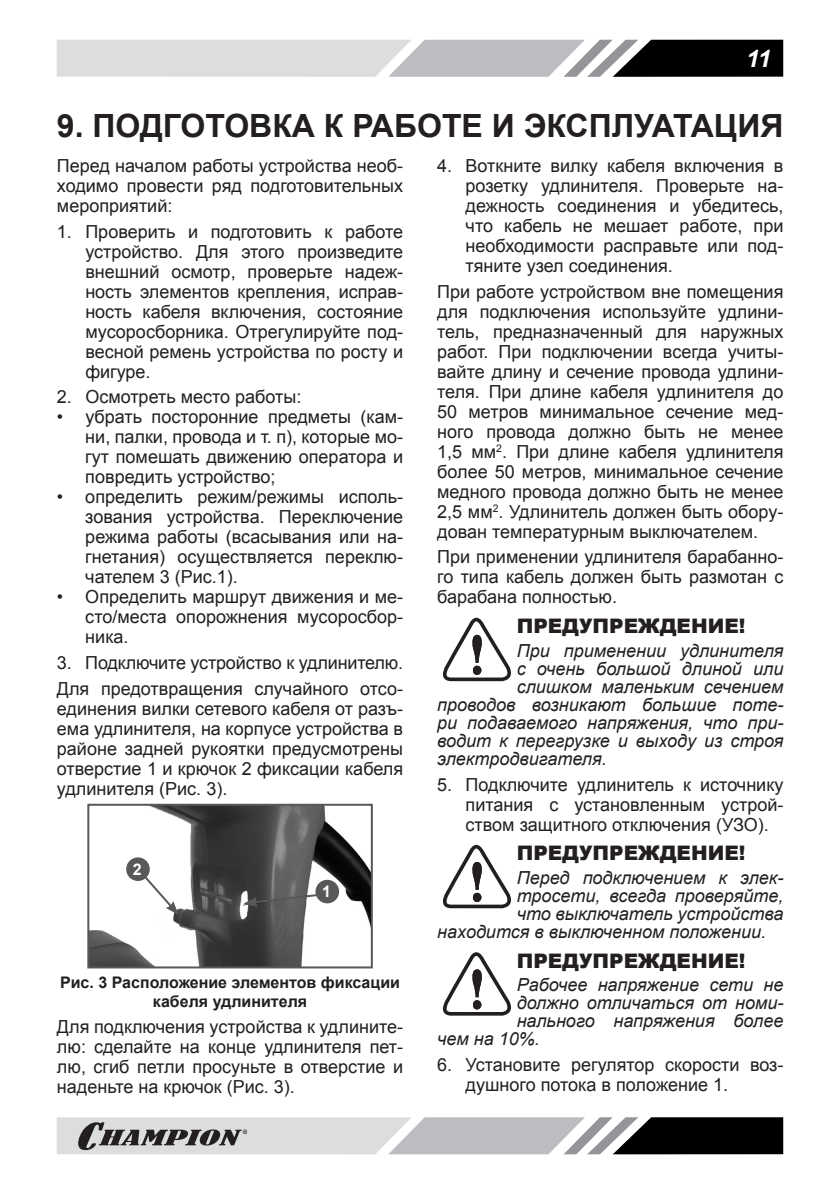
<style>
.page{position:relative;width:840px;height:1191px;background:#fff}
.page>*{position:absolute;margin:0;border:0;box-sizing:border-box;transform-origin:0 0}
.t1{font:700 32px "Arial";color:#231f20}
.t2{font:italic 700 24px "Arial";color:#fff}
.t3{font:900 20px "Arial";color:#231f20}
.t4{font:18px/20px "Arial";color:#231f20;text-align:justify}
.t5{font:italic 18px "Arial";color:#231f20}
.t6{font:700 16px/19.2px "Arial";color:#231f20;text-align:center}
.t7{font:700 16px "Arial";color:#fff}
</style>
<div class="page">
<svg style="left:57px;top:40px;width:725px;height:37px;background:#a7a8aa"></svg>
<svg style="left:57px;top:1117px;width:725px;height:37px;background:#9c9d9e"></svg>
<img style="left:90px;top:806px;width:279px;height:159px">
<div style="left:87px;top:803px;width:285px;height:165px;border:2px solid #57585a"></div>
<div style="left:126px;top:857px;width:24px;height:24px;background:#57585a;border-radius:50%"></div>
<svg style="left:243px;top:892px;width:81px;height:15px"></svg>
<div style="left:315px;top:879px;width:24px;height:24px;background:#57585a;border-radius:50%"></div>
<svg style="left:142px;top:873px;width:37px;height:42px"></svg>
<svg style="left:443px;top:618px;width:68px;height:63px"></svg>
<svg style="left:443px;top:845px;width:68px;height:63px"></svg>
<svg style="left:443px;top:952px;width:68px;height:63px"></svg>
<h2 class="t2" style="left:745px;top:42px;width:26px">11</h2>
<p class="t1" style="left:57px;top:104px;width:727px">9. ПОДГОТОВКА К РАБОТЕ И ЭКСПЛУАТАЦИЯ</p>
<p class="t4" style="left:57px;top:156px;width:347px">Перед началом работы устройства необ&shy;ходимо провести ряд подготовительных мероприятий:</p>
<p class="t4" style="left:85px;top:221px;width:319px;text-indent:-28px">1. Проверить и подготовить к работе устройство. Для этого произведите внешний осмотр, проверьте надеж&shy;ность элементов крепления, исправ&shy;ность кабеля включения, состояние мусоросборника. Отрегулируйте под&shy;весной ремень устройства по росту и фигуре.</p>
<p class="t4" style="left:57px;top:387px;width:246px">2. Осмотреть место работы:</p>
<p class="t4" style="left:85px;top:407px;width:319px;text-indent:-28px">• убрать посторонние предметы (кам&shy;ни, палки, провода и т. п), которые мо&shy;гут помешать движению оператора и повредить устройство;</p>
<p class="t4" style="left:85px;top:487px;width:319px;text-indent:-28px">• определить режим/режимы исполь&shy;зования устройства. Переключение режима работы (всасывания или на&shy;гнетания) осуществляется переклю&shy;чателем 3 (Рис.1).</p>
<p class="t4" style="left:85px;top:587px;width:319px;text-indent:-28px">• Определить маршрут движения и ме&shy;сто/места опорожнения мусоросбор&shy;ника.</p>
<p class="t4" style="left:57px;top:650px;width:347px;line-height:25.6px">3. Подключите устройство к удлинителю.<br>Для предотвращения случайного отсо-</p>
<p class="t4" style="left:57px;top:698px;width:347px">единения вилки сетевого кабеля от разъ&shy;ема удлинителя, на корпусе устройства в районе задней рукоятки предусмотрены отверстие 1 и крючок 2 фиксации кабеля удлинителя (Рис. 3).</p>
<p class="t4" style="left:465px;top:156px;width:319px;text-indent:-28px">4. Воткните вилку кабеля включения в розетку удлинителя. Проверьте на&shy;дежность соединения и убедитесь, что кабель не мешает работе, при необходимости расправьте или под&shy;тяните узел соединения.</p>
<p class="t4" style="left:437px;top:281px;width:347px">При работе устройством вне помещения для подключения используйте удлини&shy;тель, предназначенный для наружных работ. При подключении всегда учиты&shy;вайте длину и сечение провода удлини&shy;теля. При длине кабеля удлинителя до 50 метров минимальное сечение мед&shy;ного провода должно быть не менее 1,5 мм<sup>2</sup>. При длине кабеля удлинителя более 50 метров, минимальное сечение медного провода должно быть не менее 2,5 мм<sup>2</sup>. Удлинитель должен быть обору&shy;дован температурным выключателем.</p>
<p class="t4" style="left:437px;top:547px;width:347px">При применении удлинителя барабанно&shy;го типа кабель должен быть размотан с барабана полностью.</p>
<p class="t3" style="left:516px;top:611px;width:230px">ПРЕДУПРЕЖДЕНИЕ!</p>
<p class="t5" style="left:516px;top:639px;width:268px">При применении удлинителя</p>
<p class="t5" style="left:516px;top:657px;width:268px">с очень большой длиной или</p>
<p class="t5" style="left:516px;top:675px;width:268px">слишком маленьким сечением</p>
<p class="t5" style="left:437px;top:693px;width:347px">проводов возникают большие поте-</p>
<p class="t5" style="left:437px;top:711px;width:347px">ри подаваемого напряжения, что при-</p>
<p class="t5" style="left:437px;top:729px;width:347px">водит к перегрузке и выходу из строя</p>
<p class="t5" style="left:437px;top:747px;width:171px">электродвигателя.</p>
<p class="t4" style="left:465px;top:774px;width:319px;text-indent:-28px">5. Подключите удлинитель к источнику питания с установленным устрой&shy;ством защитного отключения (УЗО).</p>
<p class="t3" style="left:516px;top:838px;width:230px">ПРЕДУПРЕЖДЕНИЕ!</p>
<p class="t5" style="left:516px;top:866px;width:268px">Перед подключением к элек-</p>
<p class="t5" style="left:516px;top:884px;width:268px">тросети, всегда проверяйте,</p>
<p class="t5" style="left:516px;top:902px;width:268px">что выключатель устройства</p>
<p class="t5" style="left:437px;top:920px;width:330px">находится в выключенном положении.</p>
<p class="t3" style="left:516px;top:946px;width:230px">ПРЕДУПРЕЖДЕНИЕ!</p>
<p class="t5" style="left:516px;top:973px;width:268px">Рабочее напряжение сети не</p>
<p class="t5" style="left:516px;top:991px;width:268px">должно отличаться от номи-</p>
<p class="t5" style="left:516px;top:1009px;width:268px">нального напряжения более</p>
<p class="t5" style="left:437px;top:1027px;width:104px">чем на 10%.</p>
<p class="t4" style="left:465px;top:1054px;width:319px;text-indent:-28px">6. Установите регулятор скорости воз&shy;душного потока в положение 1.</p>
<p class="t7" style="left:133px;top:858px;width:10px">2</p>
<p class="t7" style="left:322px;top:881px;width:10px">1</p>
<p class="t6" style="left:60px;top:973px;width:341px">Рис. 3 Расположение элементов фиксации кабеля удлинителя</p>
<p class="t4" style="left:57px;top:1016px;width:347px">Для подключения устройства к удлините&shy;лю: сделайте на конце удлинителя пет&shy;лю, сгиб петли просуньте в отверстие и наденьте на крючок (Рис. 3).</p>
</div>
